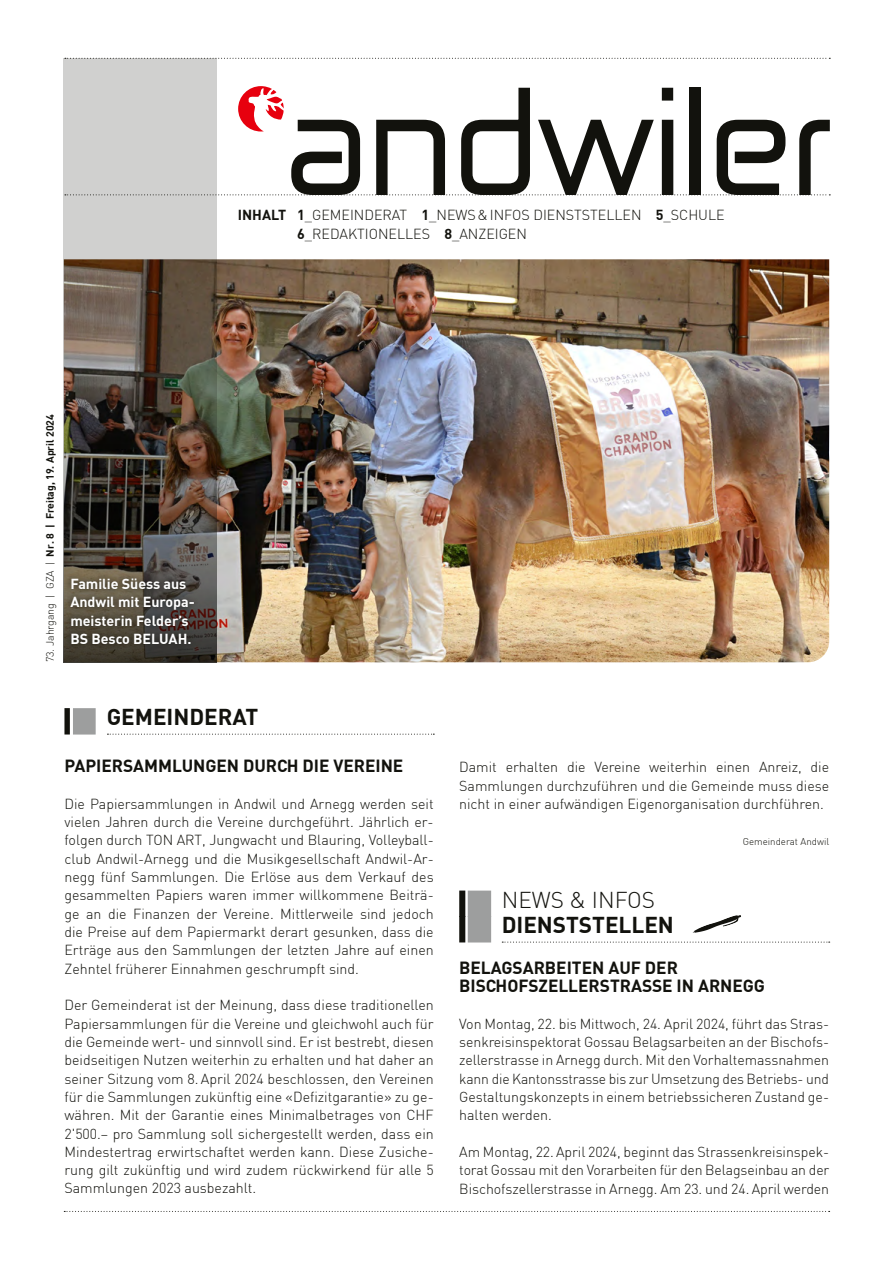
<style>
.page{position:relative;width:893px;height:1263px;background:#fff}
.page>*{position:absolute;margin:0;border:0;box-sizing:border-box;transform-origin:0 0}
.t1{font:700 22.5px "DIN";color:#12120d}
.t2{font:300 22.5px "DIN";color:#12120d}
.t3{font:700 17.25px/18.3px "DIN";color:#12120d}
.t4{font:300 14.25px/18.3px "DIN";color:#12120d;text-align:justify}
.t5{font:700 14.25px/18.3px "DIN";color:#fff}
.t6{font:700 10.5px "DIN";color:#12120d}
.t7{font:300 9.75px "DIN";color:#12120d}
.s1{font-weight:700}
.s2{font-weight:300}
</style>
<div class="page">
<img style="left:217px;top:259px;width:612px;height:403px">
<svg style="left:218px;top:86px;width:612px;height:109px"></svg>
<svg style="left:218px;top:58px;width:612px;height:1px"></svg>
<svg style="left:64px;top:1211px;width:766px;height:1px"></svg>
<svg style="left:64px;top:58px;width:153px;height:384px;background:#98918b"></svg>
<img style="left:64px;top:442px;width:153px;height:220px">
<div style="left:64px;top:572px;width:136px;height:79px;background:#12120d;opacity:.8"></div>
<div style="left:64px;top:708px;width:6px;height:26px;background:#12120d"></div>
<div style="left:73px;top:708px;width:23px;height:26px;background:#9d9e9e"></div>
<svg style="left:107px;top:734px;width:327px;height:1px"></svg>
<div style="left:459px;top:890px;width:6px;height:27px;background:#12120d"></div>
<div style="left:468px;top:890px;width:23px;height:27px;background:#9d9e9e"></div>
<div style="left:459px;top:916px;width:6px;height:26px;background:#12120d"></div>
<div style="left:468px;top:916px;width:23px;height:26px;background:#9d9e9e"></div>
<svg style="left:502px;top:942px;width:328px;height:1px"></svg>
<svg style="left:692px;top:915px;width:49px;height:18px"></svg>
<p class="t4" style="left:297px;top:206px;width:429px;text-indent:-59px"><span class="s1">INHALT 1</span>_GEMEINDERAT <span class="s1">1</span>_NEWS&amp;INFOS DIENSTSTELLEN <span class="s1">5</span>_SCHULE<br><span class="s1">6</span>_REDAKTIONELLES <span class="s1">8</span>_ANZEIGEN</p>
<p class="t6" style="left:43px;top:662px;width:249px;rotate:-90deg"><span class="s2">73. Jahrgang | GZA |</span> Nr. 8 | Freitag, 19. April 2024</p>
<p class="t5" style="left:70px;top:574px;width:126px">Familie Süess aus<br>Andwil mit Europa&shy;meisterin Felder’s<br>BS Besco BELUAH.</p>
<h1 class="t1" style="left:107px;top:702px;width:153px">GEMEINDERAT</h1>
<p class="t3" style="left:64px;top:756px;width:340px">PAPIERSAMMLUNGEN DURCH DIE VEREINE</p>
<p class="t4" style="left:64px;top:794px;width:371px">Die Papiersammlungen in Andwil und Arnegg werden seit vielen Jahren durch die Vereine durchgeführt. Jährlich er&shy;folgen durch TON ART, Jungwacht und Blauring, Volleyball&shy;club Andwil-Arnegg und die Musikgesellschaft Andwil-Ar&shy;negg fünf Sammlungen. Die Erlöse aus dem Verkauf des gesammelten Papiers waren immer willkommene Beiträ&shy;ge an die Finanzen der Vereine. Mittlerweile sind jedoch die Preise auf dem Papiermarkt derart gesunken, dass die Erträge aus den Sammlungen der letzten Jahre auf einen Zehntel früherer Einnahmen geschrumpft sind.</p>
<p class="t4" style="left:64px;top:996px;width:371px">Der Gemeinderat ist der Meinung, dass diese traditionellen Papiersammlungen für die Vereine und gleichwohl auch für die Gemeinde wert- und sinnvoll sind. Er ist bestrebt, diesen beidseitigen Nutzen weiterhin zu erhalten und hat daher an seiner Sitzung vom 8. April 2024 beschlossen, den Vereinen für die Sammlungen zukünftig eine «Defizitgarantie» zu ge&shy;währen. Mit der Garantie eines Minimalbetrages von CHF 2'500.– pro Sammlung soll sichergestellt werden, dass ein Mindestertrag erwirtschaftet werden kann. Diese Zusiche&shy;rung gilt zukünftig und wird zudem rückwirkend für alle 5<br>Sammlungen 2023 ausbezahlt.</p>
<p class="t4" style="left:459px;top:758px;width:371px">Damit erhalten die Vereine weiterhin einen Anreiz, die Sammlungen durchzuführen und die Gemeinde muss diese nicht in einer aufwändigen Eigenorganisation durchführen.</p>
<p class="t7" style="left:743px;top:836px;width:88px">Gemeinderat Andwil</p>
<h1 class="t2" style="left:502px;top:886px;width:155px">NEWS &amp; INFOS</h1>
<h1 class="t1" style="left:502px;top:910px;width:174px">DIENSTSTELLEN</h1>
<p class="t3" style="left:459px;top:957px;width:307px">BELAGSARBEITEN AUF DER<br>BISCHOFSZELLERSTRASSE IN ARNEGG</p>
<p class="t4" style="left:459px;top:1014px;width:371px">Von Montag, 22. bis Mittwoch, 24. April 2024, führt das Stras&shy;senkreisinspektorat Gossau Belagsarbeiten an der Bischofs&shy;zellerstrasse in Arnegg durch. Mit den Vorhaltemassnahmen kann die Kantonsstrasse bis zur Umsetzung des Betriebs- und Gestaltungskonzepts in einem betriebssicheren Zustand ge&shy;halten werden.</p>
<p class="t4" style="left:459px;top:1142px;width:372px">Am Montag, 22. April 2024, beginnt das Strassenkreisinspek&shy;torat Gossau mit den Vorarbeiten für den Belagseinbau an der Bischofszellerstrasse in Arnegg. Am 23. und 24. April werden</p>
</div>
